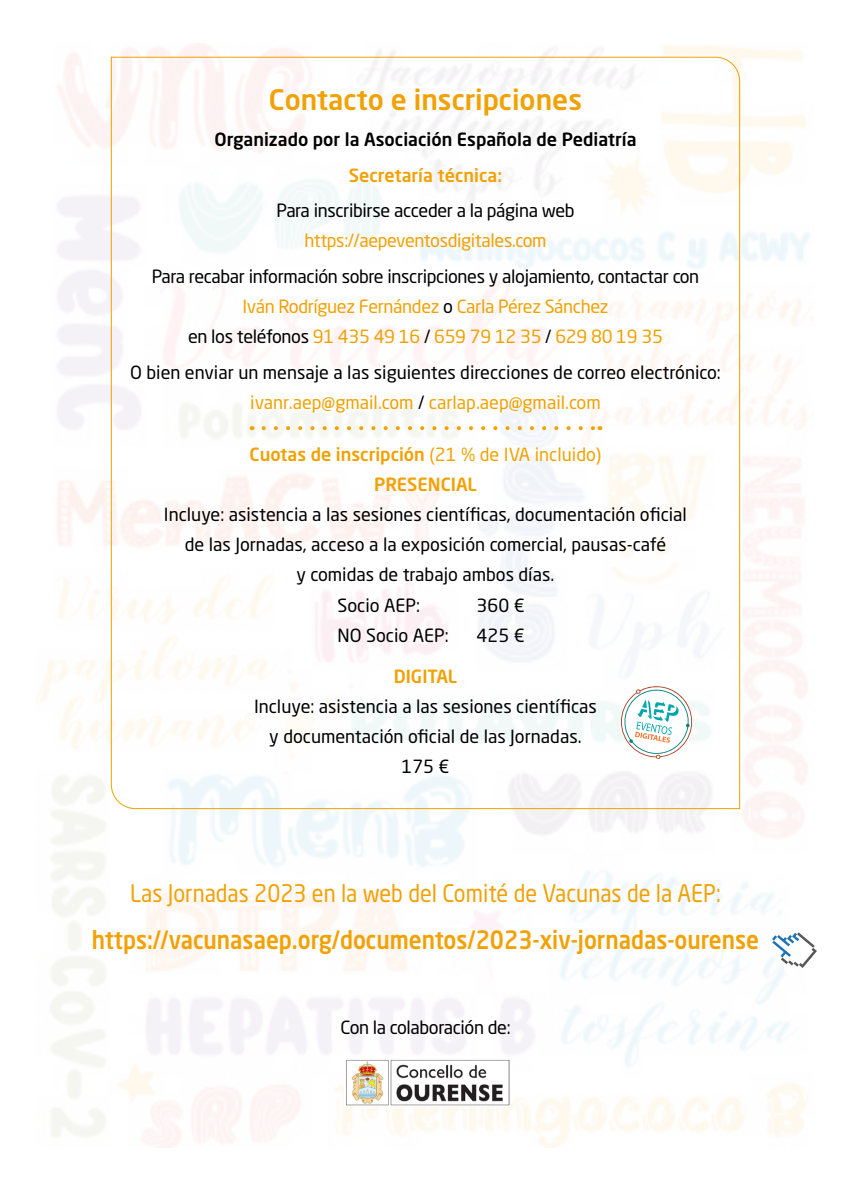
<style>
.page{position:relative;width:851px;height:1191px;background:#fff}
.page>*{position:absolute;margin:0;border:0;box-sizing:border-box;transform-origin:0 0}
.t1{font:500 28px "Neo Sans Std";color:#f2a103}
.t2{font:500 25px "Neo Sans Std";color:#f2a103;scale:.9 1}
.t3{font:24px "Neo Sans Std";color:#f2a103;scale:.9 1}
.t4{font:18px/30px "Neo Sans Std";color:#000;text-align:center}
.t5{font:18px/30px "Neo Sans Std";letter-spacing:-.02em;color:#000;text-align:center}
.t6{font:500 18px/30px "Neo Sans Std";color:#f2a103;text-align:center}
.t7{font:500 18px "Neo Sans Std";color:#000}
.t8{font:18px "Neo Sans Std";letter-spacing:-.02em;color:#f2a103}
.s1{color:#f2a103}
.s2{font-weight:400}
</style>
<div class="page">
<svg style="left:110px;top:56px;width:630px;height:753px"></svg>
<svg style="left:772px;top:932px;width:44px;height:36px"></svg>
<svg style="left:616px;top:684px;width:78px;height:75px"></svg>
<img style="left:345px;top:1058px;width:165px;height:48px">
<h1 class="t1" style="left:269px;top:82px;width:314px">Contacto e inscripciones</h1>
<p class="t7" style="left:214px;top:128px;width:423px">Organizado por la Asociación Española de Pediatría</p>
<p class="t6" style="left:349px;top:159px;width:154px">Secretaría técnica:</p>
<p class="t5" style="left:276px;top:195px;width:299px">Para inscribirse acceder a la página web</p>
<p class="t8" style="left:304px;top:230px;width:243px">https://aepeventosdigitales.com</p>
<p class="t5" style="left:152px;top:261px;width:549px">Para recabar información sobre inscripciones y alojamiento, contactar con<br><span class="s1">Iván Rodríguez Fernández</span> o <span class="s1">Carla Pérez Sánchez<br></span>en los teléfonos <span class="s1">91 435 49 16</span> / <span class="s1">659 79 12 35</span> / <span class="s1">629 80 19 35</span></p>
<p class="t4" style="left:130px;top:357px;width:592px">O bien enviar un mensaje a las siguientes direcciones de correo electrónico: <span class="s1">ivanr.aep@gmail.com</span> / <span class="s1">carlap.aep@gmail.com</span></p>
<p class="t6" style="left:249px;top:439px;width:353px">Cuotas de inscripción <span class="s2">(21 % de IVA incluido)<br></span>PRESENCIAL</p>
<p class="t4" style="left:164px;top:499px;width:524px">Incluye: asistencia a las sesiones científicas, documentación oficial</p>
<p class="t4" style="left:185px;top:529px;width:482px">de las Jornadas, acceso a la exposición comercial, pausas-café</p>
<p class="t4" style="left:296px;top:559px;width:259px">y comidas de trabajo ambos días.</p>
<p class="t4" style="left:337px;top:589px;width:84px">Socio AEP:</p>
<p class="t4" style="left:476px;top:589px;width:50px">360 €</p>
<p class="t4" style="left:337px;top:619px;width:113px">NO Socio AEP:</p>
<p class="t4" style="left:476px;top:619px;width:50px">425 €</p>
<p class="t6" style="left:393px;top:661px;width:65px">DIGITAL</p>
<p class="t4" style="left:254px;top:691px;width:344px">Incluye: asistencia a las sesiones científicas y documentación oficial de las Jornadas.<br>175 €</p>
<h3 class="t3" style="left:130px;top:878px;width:657px">Las Jornadas 2023 en la web del Comité de Vacunas de la AEP:</h3>
<h2 class="t2" style="left:92px;top:923px;width:742px">https://vacunasaep.org/documentos/2023-xiv-jornadas-ourense</h2>
<p class="t5" style="left:340px;top:1011px;width:172px">Con la colaboración de:</p>
</div>
